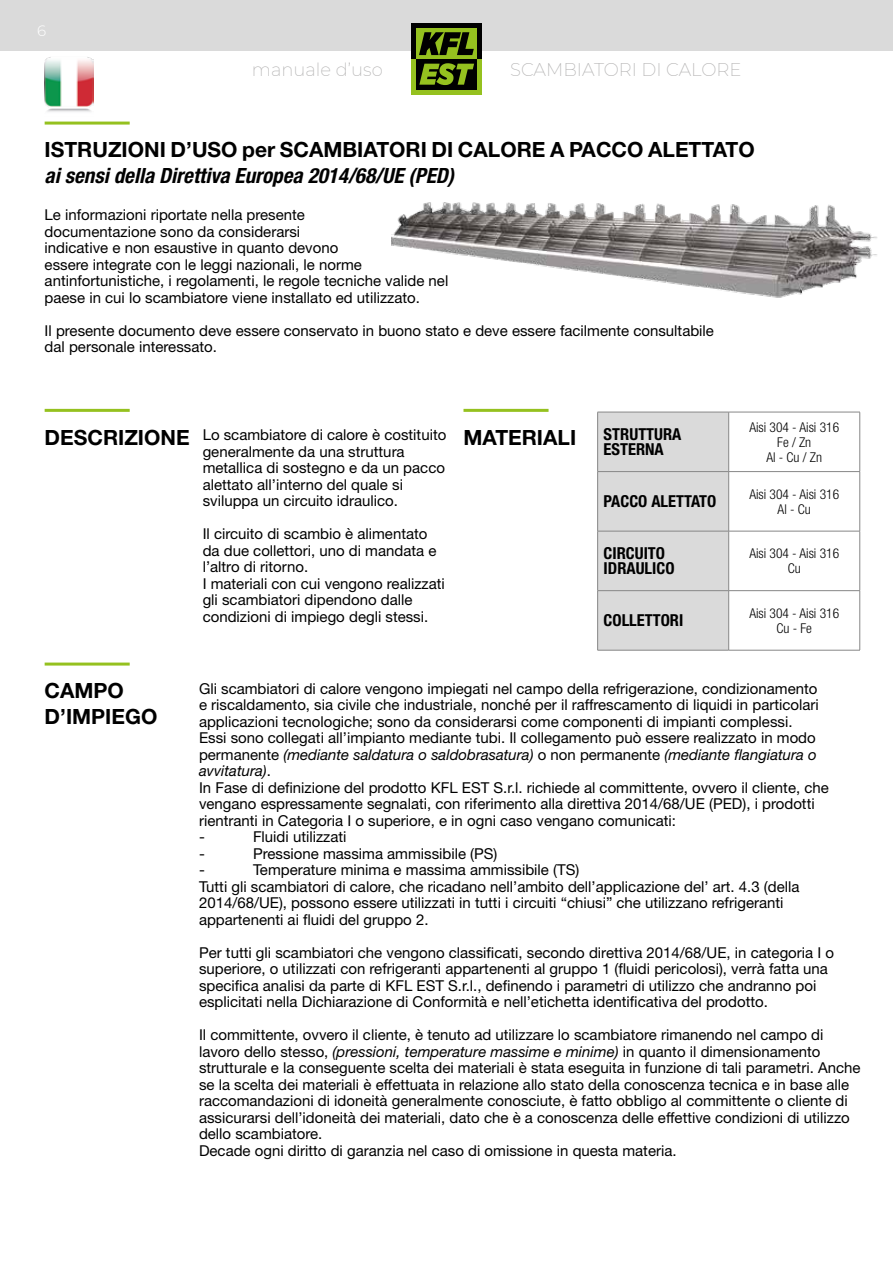
<style>
.page{position:relative;width:893px;height:1263px;background:#fff}
.page>*{position:absolute;margin:0;border:0;box-sizing:border-box;transform-origin:0 0}
.t1{font:700 21px/25.5px "Helvetica Neue LT Std";color:#000}
.t2{font:italic 700 condensed 21px "Helvetica Neue LT Std";color:#000}
.t3{font:200 18px "Montserrat";color:#b3b2b2}
.t4{font:700 condensed 16.5px/15px "Helvetica Neue LT Std";color:#000}
.t5{font:15px/16.5px "Helvetica Neue LT Std";color:#000}
.t6{font:300 15px "Montserrat";color:#fff}
.t7{font:300 condensed 13.5px/15px "Helvetica Neue LT Std";color:#000;text-align:center}
.s1{font-weight:700;font-size:21px}
.s2{font-style:italic}
</style>
<div class="page">
<div style="left:0;top:0;width:893px;height:51px;background:#dadada"></div>
<img style="left:45px;top:57px;width:49px;height:55px">
<div style="left:411px;top:23px;width:71px;height:36px;background:#000"></div>
<div style="left:416px;top:28px;width:61px;height:31px;background:#95c11f"></div>
<svg style="left:419px;top:32px;width:55px;height:23px"></svg>
<img style="left:392px;top:59px;width:485px;height:239px">
<hr style="left:45px;top:122px;width:85px;height:3px;background:#95c11f">
<hr style="left:45px;top:409px;width:85px;height:3px;background:#95c11f">
<hr style="left:45px;top:662px;width:85px;height:3px;background:#95c11f">
<hr style="left:463px;top:409px;width:86px;height:3px;background:#95c11f">
<div style="left:598px;top:413px;width:130px;height:237px;background:#dadada"></div>
<hr style="left:597px;top:412px;width:132px;height:1px;background:#878787">
<hr style="left:597px;top:412px;width:1px;height:59px;background:#878787">
<hr style="left:729px;top:412px;width:131px;height:1px;background:#878787">
<hr style="left:728px;top:412px;width:1px;height:59px;background:#878787">
<hr style="left:859px;top:412px;width:1px;height:59px;background:#878787">
<hr style="left:597px;top:471px;width:132px;height:1px;background:#878787">
<hr style="left:597px;top:472px;width:1px;height:59px;background:#878787">
<hr style="left:729px;top:471px;width:131px;height:1px;background:#878787">
<hr style="left:728px;top:472px;width:1px;height:59px;background:#878787">
<hr style="left:859px;top:472px;width:1px;height:59px;background:#878787">
<hr style="left:597px;top:531px;width:132px;height:1px;background:#878787">
<hr style="left:597px;top:531px;width:1px;height:59px;background:#878787">
<hr style="left:729px;top:531px;width:131px;height:1px;background:#878787">
<hr style="left:728px;top:531px;width:1px;height:59px;background:#878787">
<hr style="left:859px;top:531px;width:1px;height:59px;background:#878787">
<hr style="left:597px;top:590px;width:132px;height:1px;background:#878787">
<hr style="left:597px;top:591px;width:1px;height:59px;background:#878787">
<hr style="left:729px;top:590px;width:131px;height:1px;background:#878787">
<hr style="left:728px;top:591px;width:1px;height:59px;background:#878787">
<hr style="left:859px;top:591px;width:1px;height:59px;background:#878787">
<hr style="left:597px;top:650px;width:132px;height:1px;background:#878787">
<hr style="left:729px;top:650px;width:131px;height:1px;background:#878787">
<p class="t6" style="left:37px;top:20px;width:11px">6</p>
<p class="t3" style="left:252px;top:57px;width:132px">manuale d’uso</p>
<p class="t3" style="left:510px;top:57px;width:233px">SCAMBIATORI DI CALORE</p>
<h1 class="t1" style="left:45px;top:136px;width:712px">ISTRUZIONI D’USO per SCAMBIATORI DI CALORE A PACCO ALETTATO</h1>
<h1 class="t2" style="left:45px;top:162px;width:411px">ai sensi della Direttiva Europea 2014/68/UE (PED)</h1>
<p class="t5" style="left:45px;top:206px;width:405px">Le informazioni riportate nella presente<br>documentazione sono da considerarsi<br>indicative e non esaustive in quanto devono<br>essere integrate con le leggi nazionali, le norme antinfortunistiche, i regolamenti, le regole tecniche valide nel paese in cui lo scambiatore viene installato ed utilizzato.</p>
<p class="t5" style="left:45px;top:322px;width:671px">Il presente documento deve essere conservato in buono stato e deve essere facilmente consultabile dal personale interessato.</p>
<p class="t5" style="left:203px;top:426px;width:245px;text-indent:-158px"><span class="s1">DESCRIZIONE</span> Lo scambiatore di calore è costituito generalmente da una struttura metallica di sostegno e da un pacco alettato all’interno del quale si sviluppa un circuito idraulico.</p>
<p class="t5" style="left:203px;top:525px;width:244px">Il circuito di scambio è alimentato da due collettori, uno di mandata e l’altro di ritorno.<br>I materiali con cui vengono realizzati gli scambiatori dipendono dalle condizioni di impiego degli stessi.</p>
<h1 class="t1" style="left:463px;top:424px;width:114px">MATERIALI</h1>
<p class="t4" style="left:604px;top:427px;width:79px">STRUTTURA<br>ESTERNA</p>
<p class="t7" style="left:749px;top:419px;width:91px">Aisi 304 - Aisi 316<br>Fe / Zn<br>Al - Cu / Zn</p>
<p class="t4" style="left:604px;top:494px;width:114px">PACCO ALETTATO</p>
<p class="t7" style="left:749px;top:486px;width:91px">Aisi 304 - Aisi 316<br>Al - Cu</p>
<p class="t4" style="left:604px;top:546px;width:72px">CIRCUITO<br>IDRAULICO</p>
<p class="t7" style="left:749px;top:546px;width:91px">Aisi 304 - Aisi 316<br>Cu</p>
<p class="t4" style="left:604px;top:613px;width:81px">COLLETTORI</p>
<p class="t7" style="left:749px;top:605px;width:91px">Aisi 304 - Aisi 316<br>Cu - Fe</p>
<h1 class="t1" style="left:45px;top:677px;width:114px">CAMPO<br>D’IMPIEGO</h1>
<p class="t5" style="left:199px;top:680px;width:631px">Gli scambiatori di calore vengono impiegati nel campo della refrigerazione, condizionamento e riscaldamento, sia civile che industriale, nonché per il raffrescamento di liquidi in particolari applicazioni tecnologiche; sono da considerarsi come componenti di impianti complessi.<br>Essi sono collegati all’impianto mediante tubi. Il collegamento può essere realizzato in modo permanente <span class="s2">(mediante saldatura o saldobrasatura)</span> o non permanente <span class="s2">(mediante flangiatura o avvitatura)</span>.<br>In Fase di definizione del prodotto KFL EST S.r.l. richiede al committente, ovvero il cliente, che vengano espressamente segnalati, con riferimento alla direttiva 2014/68/UE (PED), i prodotti rientranti in Categoria I o superiore, e in ogni caso vengano comunicati:<br>-</p>
<p class="t5" style="left:253px;top:829px;width:95px">Fluidi utilizzati</p>
<p class="t5" style="left:199px;top:845px;width:7px">-</p>
<p class="t5" style="left:253px;top:845px;width:246px">Pressione massima ammissibile (PS)</p>
<p class="t5" style="left:199px;top:862px;width:7px">-</p>
<p class="t5" style="left:199px;top:862px;width:602px;text-indent:54px">Temperature minima e massima ammissibile (TS)<br>Tutti gli scambiatori di calore, che ricadano nell’ambito dell’applicazione del’ art. 4.3 (della 2014/68/UE), possono essere utilizzati in tutti i circuiti “chiusi” che utilizzano refrigeranti appartenenti ai fluidi del gruppo 2.</p>
<p class="t5" style="left:199px;top:944px;width:637px">Per tutti gli scambiatori che vengono classificati, secondo direttiva 2014/68/UE, in categoria I o superiore, o utilizzati con refrigeranti appartenenti al gruppo 1 (fluidi pericolosi), verrà fatta una specifica analisi da parte di KFL EST S.r.l., definendo i parametri di utilizzo che andranno poi esplicitati nella Dichiarazione di Conformità e nell’etichetta identificativa del prodotto.</p>
<p class="t5" style="left:199px;top:1027px;width:663px">Il committente, ovvero il cliente, è tenuto ad utilizzare lo scambiatore rimanendo nel campo di lavoro dello stesso, <span class="s2">(pressioni, temperature massime e minime)</span> in quanto il dimensionamento strutturale e la conseguente scelta dei materiali è stata eseguita in funzione di tali parametri. Anche se la scelta dei materiali è effettuata in relazione allo stato della conoscenza tecnica e in base alle raccomandazioni di idoneità generalmente conosciute, è fatto obbligo al committente o cliente di assicurarsi dell’idoneità dei materiali, dato che è a conoscenza delle effettive condizioni di utilizzo dello scambiatore.<br>Decade ogni diritto di garanzia nel caso di omissione in questa materia.</p>
</div>
